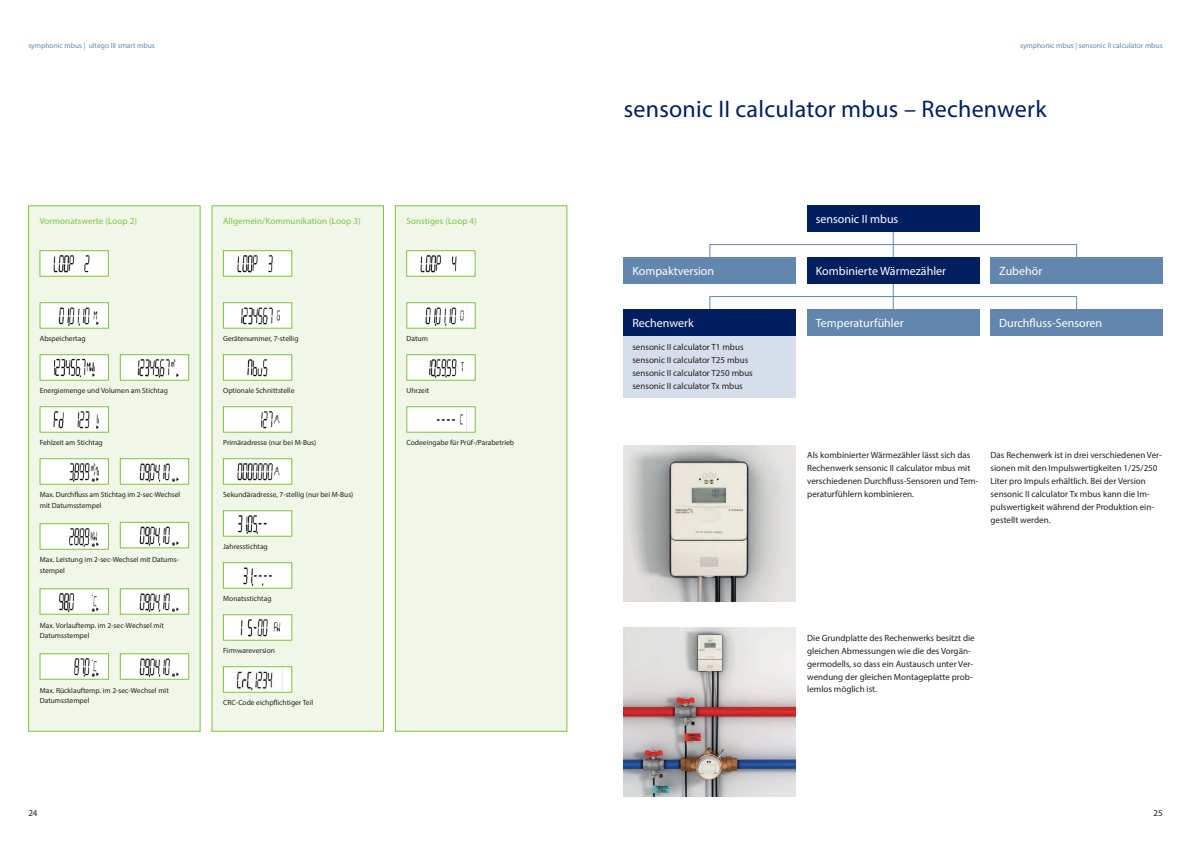
<style>
.page{position:relative;width:1191px;height:842px;background:#fff}
.page>*{position:absolute;margin:0;border:0;box-sizing:border-box;transform-origin:0 0}
.t1{font:24px "Myriad Pro";letter-spacing:.01em;color:#011e5f}
.t2{font:12px "Myriad Pro";color:#fff}
.t3{font:9px/13px "Myriad Pro";color:#231f20}
.t4{font:9px "Myriad Pro";letter-spacing:.01em;color:#7fc241}
.t5{font:7.5px/10.8px "Myriad Pro";color:#231f20}
.t6{font:7.5px "Myriad Pro";color:#6386ae}
</style>
<div class="page">
<div style="left:28px;top:206px;width:172px;height:525px;background:#f0f7e8;border:1px solid #7fc241"></div>
<div style="left:212px;top:206px;width:172px;height:525px;background:#f0f7e8;border:1px solid #7fc241"></div>
<div style="left:395px;top:206px;width:172px;height:525px;background:#f0f7e8;border:1px solid #7fc241"></div>
<div style="left:40px;top:250px;width:69px;height:26px;background:#fff;border:1px solid #7fc241"></div>
<div style="left:223px;top:250px;width:69px;height:26px;background:#fff;border:1px solid #7fc241"></div>
<div style="left:406px;top:250px;width:69px;height:26px;background:#fff;border:1px solid #7fc241"></div>
<div style="left:40px;top:302px;width:69px;height:26px;background:#fff;border:1px solid #7fc241"></div>
<div style="left:223px;top:302px;width:69px;height:26px;background:#fff;border:1px solid #7fc241"></div>
<div style="left:406px;top:302px;width:69px;height:26px;background:#fff;border:1px solid #7fc241"></div>
<div style="left:40px;top:354px;width:69px;height:26px;background:#fff;border:1px solid #7fc241"></div>
<div style="left:223px;top:354px;width:69px;height:26px;background:#fff;border:1px solid #7fc241"></div>
<div style="left:406px;top:354px;width:69px;height:26px;background:#fff;border:1px solid #7fc241"></div>
<div style="left:120px;top:354px;width:69px;height:26px;background:#fff;border:1px solid #7fc241"></div>
<div style="left:223px;top:406px;width:69px;height:26px;background:#fff;border:1px solid #7fc241"></div>
<div style="left:406px;top:406px;width:69px;height:26px;background:#fff;border:1px solid #7fc241"></div>
<div style="left:40px;top:406px;width:69px;height:26px;background:#fff;border:1px solid #7fc241"></div>
<div style="left:223px;top:458px;width:69px;height:26px;background:#fff;border:1px solid #7fc241"></div>
<div style="left:40px;top:458px;width:69px;height:26px;background:#fff;border:1px solid #7fc241"></div>
<div style="left:223px;top:510px;width:69px;height:26px;background:#fff;border:1px solid #7fc241"></div>
<div style="left:120px;top:458px;width:69px;height:26px;background:#fff;border:1px solid #7fc241"></div>
<div style="left:223px;top:562px;width:69px;height:26px;background:#fff;border:1px solid #7fc241"></div>
<div style="left:40px;top:523px;width:69px;height:26px;background:#fff;border:1px solid #7fc241"></div>
<div style="left:223px;top:614px;width:69px;height:26px;background:#fff;border:1px solid #7fc241"></div>
<div style="left:40px;top:588px;width:69px;height:26px;background:#fff;border:1px solid #7fc241"></div>
<div style="left:40px;top:653px;width:69px;height:26px;background:#fff;border:1px solid #7fc241"></div>
<div style="left:120px;top:522px;width:69px;height:26px;background:#fff;border:1px solid #7fc241"></div>
<div style="left:223px;top:666px;width:69px;height:26px;background:#fff;border:1px solid #7fc241"></div>
<div style="left:120px;top:588px;width:69px;height:26px;background:#fff;border:1px solid #7fc241"></div>
<div style="left:120px;top:653px;width:69px;height:26px;background:#fff;border:1px solid #7fc241"></div>
<img style="left:53px;top:255px;width:37px;height:18px">
<img style="left:237px;top:255px;width:36px;height:18px">
<img style="left:420px;top:255px;width:37px;height:18px">
<img style="left:58px;top:307px;width:41px;height:19px">
<img style="left:241px;top:307px;width:39px;height:18px">
<img style="left:425px;top:307px;width:39px;height:19px">
<img style="left:247px;top:359px;width:21px;height:18px">
<img style="left:429px;top:359px;width:35px;height:19px">
<img style="left:54px;top:359px;width:40px;height:17px">
<img style="left:137px;top:359px;width:42px;height:19px">
<img style="left:260px;top:411px;width:20px;height:18px">
<img style="left:436px;top:414px;width:28px;height:11px">
<img style="left:53px;top:411px;width:46px;height:18px">
<img style="left:237px;top:463px;width:43px;height:18px">
<img style="left:69px;top:463px;width:30px;height:19px">
<img style="left:237px;top:515px;width:30px;height:19px">
<img style="left:139px;top:463px;width:40px;height:19px">
<img style="left:243px;top:567px;width:29px;height:19px">
<img style="left:68px;top:528px;width:31px;height:19px">
<img style="left:240px;top:619px;width:41px;height:18px">
<img style="left:58px;top:593px;width:41px;height:19px">
<img style="left:74px;top:658px;width:25px;height:19px">
<img style="left:139px;top:526px;width:40px;height:20px">
<img style="left:236px;top:668px;width:47px;height:22px">
<img style="left:139px;top:593px;width:40px;height:19px">
<img style="left:139px;top:658px;width:40px;height:19px">
<hr style="left:893px;top:219px;width:1px;height:52px;background:#6386ae">
<hr style="left:893px;top:271px;width:1px;height:52px;background:#6386ae">
<hr style="left:709px;top:245px;width:1px;height:32px;background:#6386ae">
<hr style="left:709px;top:297px;width:1px;height:32px;background:#6386ae">
<svg style="left:1076px;top:245px;width:1px;height:13px"></svg>
<svg style="left:1076px;top:297px;width:1px;height:13px"></svg>
<div style="left:624px;top:336px;width:172px;height:62px;background:#d7deeb"></div>
<div style="left:807px;top:206px;width:172px;height:26px;background:#011e5f"></div>
<div style="left:624px;top:258px;width:172px;height:26px;background:#6386ae"></div>
<div style="left:624px;top:310px;width:172px;height:26px;background:#011e5f"></div>
<div style="left:990px;top:258px;width:172px;height:26px;background:#6386ae"></div>
<div style="left:990px;top:310px;width:172px;height:26px;background:#6386ae"></div>
<div style="left:807px;top:258px;width:172px;height:26px;background:#011e5f"></div>
<div style="left:807px;top:310px;width:172px;height:26px;background:#6386ae"></div>
<hr style="left:709px;top:244px;width:367px;height:1px;background:#6386ae">
<hr style="left:709px;top:296px;width:367px;height:1px;background:#6386ae">
<img style="left:624px;top:445px;width:172px;height:156px">
<img style="left:624px;top:627px;width:172px;height:169px">
<p class="t6" style="left:28px;top:41px;width:128px">symphonic mbus | ultego III smart mbus</p>
<p class="t4" style="left:40px;top:216px;width:99px">Vormonatswerte (Loop 2)</p>
<p class="t4" style="left:223px;top:216px;width:139px">Allgemein/Kommunikation (Loop 3)</p>
<p class="t4" style="left:406px;top:216px;width:72px">Sonstiges (Loop 4)</p>
<p class="t5" style="left:40px;top:333px;width:47px">Abspeichertag</p>
<p class="t5" style="left:40px;top:385px;width:130px">Energiemenge und Volumen am Stichtag</p>
<p class="t5" style="left:40px;top:437px;width:65px">Fehlzeit am Stichtag</p>
<p class="t5" style="left:40px;top:489px;width:142px">Max. Durchfluss am Stichtag im 2-sec-Wechsel mit Datumsstempel</p>
<p class="t5" style="left:40px;top:554px;width:141px">Max. Leistung im 2-sec-Wechsel mit Datums&shy;stempel</p>
<p class="t5" style="left:40px;top:619px;width:126px">Max. Vorlauftemp. im 2-sec-Wechsel mit<br>Datumsstempel</p>
<p class="t5" style="left:40px;top:684px;width:130px">Max. Rücklauftemp. im 2-sec-Wechsel mit<br>Datumsstempel</p>
<p class="t5" style="left:223px;top:333px;width:77px">Gerätenummer, 7-stellig</p>
<p class="t5" style="left:223px;top:385px;width:73px">Optionale Schnittstelle</p>
<p class="t5" style="left:223px;top:437px;width:95px">Primäradresse (nur bei M-Bus)</p>
<p class="t5" style="left:223px;top:489px;width:132px">Sekundäradresse, 7-stellig (nur bei M-Bus)</p>
<p class="t5" style="left:223px;top:541px;width:46px">Jahresstichtag</p>
<p class="t5" style="left:223px;top:593px;width:50px">Monatsstichtag</p>
<p class="t5" style="left:223px;top:645px;width:53px">Firmwareversion</p>
<p class="t5" style="left:223px;top:697px;width:91px">CRC-Code eichpflichtiger Teil</p>
<p class="t5" style="left:406px;top:333px;width:23px">Datum</p>
<p class="t5" style="left:406px;top:385px;width:24px">Uhrzeit</p>
<p class="t5" style="left:406px;top:437px;width:109px">Codeeingabe für Prüf-/Parabetrieb</p>
<p class="t6" style="left:1020px;top:41px;width:144px">symphonic mbus | sensonic ll calculator mbus</p>
<h1 class="t1" style="left:624px;top:94px;width:424px">sensonic II calculator mbus – Rechenwerk</h1>
<h2 class="t2" style="left:632px;top:263px;width:83px">Kompaktversion</h2>
<h2 class="t2" style="left:632px;top:315px;width:63px">Rechenwerk</h2>
<p class="t3" style="left:632px;top:340px;width:122px">sensonic II calculator T1 mbus sensonic II calculator T25 mbus sensonic II calculator T250 mbus sensonic II calculator Tx mbus</p>
<h2 class="t2" style="left:815px;top:211px;width:84px">sensonic II mbus</h2>
<h2 class="t2" style="left:815px;top:263px;width:132px">Kombinierte Wärmezähler</h2>
<h2 class="t2" style="left:815px;top:315px;width:89px">Temperaturfühler</h2>
<h2 class="t2" style="left:999px;top:263px;width:45px">Zubehör</h2>
<h2 class="t2" style="left:999px;top:315px;width:105px">Durchfluss-Sensoren</h2>
<p class="t3" style="left:807px;top:449px;width:173px">Als kombinierter Wärmezähler lässt sich das Rechenwerk sensonic II calculator mbus mit verschiedenen Durchfluss-Sensoren und Tem&shy;peraturfühlern kombinieren.</p>
<p class="t3" style="left:990px;top:449px;width:173px">Das Rechenwerk ist in drei verschiedenen Ver&shy;sionen mit den Impulswertigkeiten 1/25/250<br>Liter pro Impuls erhältlich. Bei der Version sensonic II calculator Tx mbus kann die Im&shy;pulswertigkeit während der Produktion ein&shy;gestellt werden.</p>
<p class="t3" style="left:807px;top:631px;width:169px">Die Grundplatte des Rechenwerks besitzt die gleichen Abmessungen wie die des Vorgän&shy;germodells, so dass ein Austausch unter Ver&shy;wendung der gleichen Montageplatte prob&shy;lemlos möglich ist.</p>
<p class="t3" style="left:28px;top:806px;width:11px">24</p>
<p class="t3" style="left:1153px;top:806px;width:11px">25</p>
</div>
